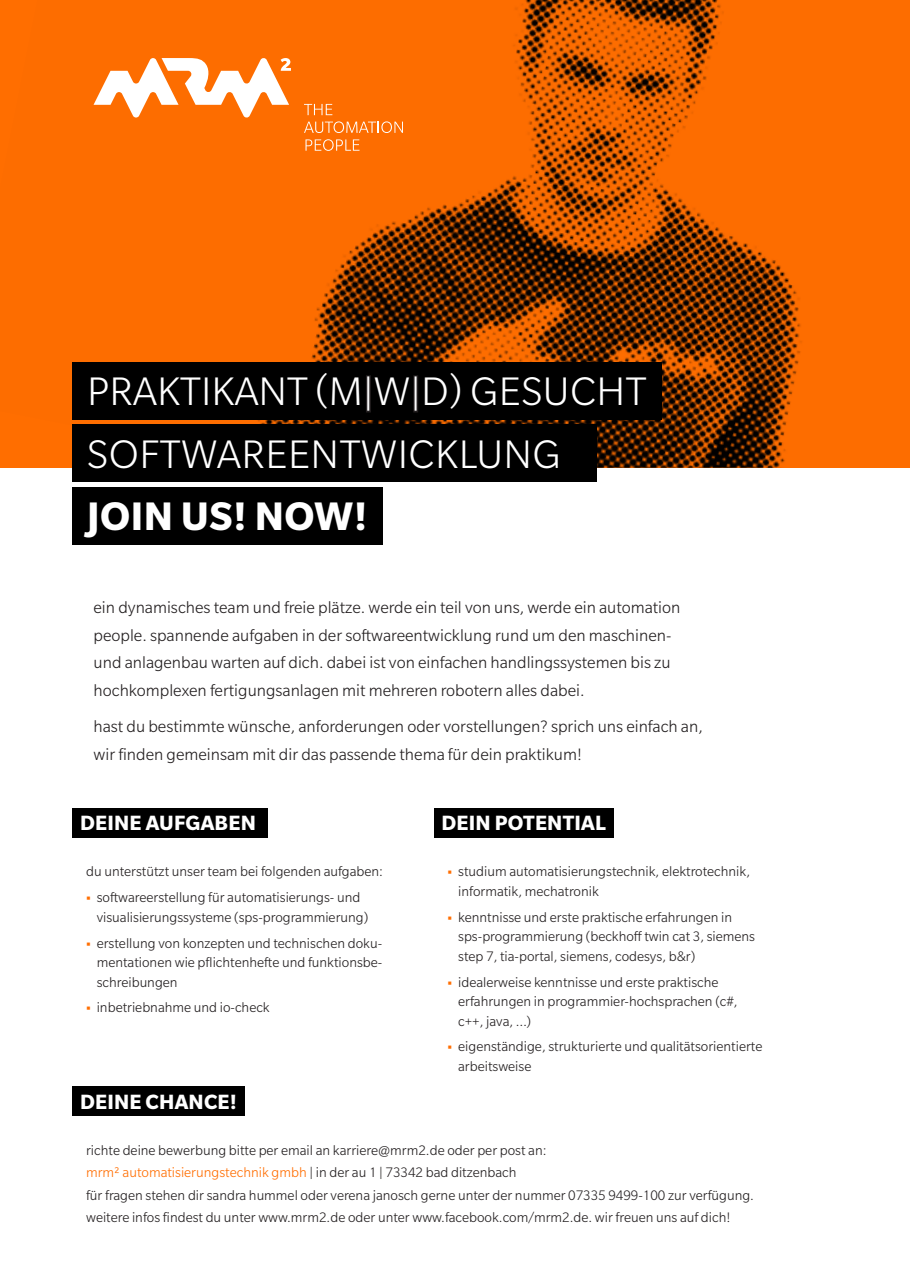
<style>
.page{position:relative;width:910px;height:1280px;background:#fff}
.page>*{position:absolute;margin:0;border:0;box-sizing:border-box;transform-origin:0 0}
.Headline{font:300 43.35px "Slate Pro";letter-spacing:.01em;color:#fff}
.Headline-2{font:700 43.35px "Slate Pro";letter-spacing:.01em;color:#fff}
.Headline_2{font:700 22.5px "Slate Pro";letter-spacing:.01em;color:#fff}
.Intro{font:300 18px/27.8px "Slate Pro";color:#231f20}
.Fließtext{font:300 15px/19.5px "Slate Pro";color:#231f20}
.Fließtext-2{font:300 15px "Slate Pro";color:#ff6e00}
.ohne{font:300 15px "Slate Pro";color:#231f20}
.s1{font-size:42px}
.s2{color:#231f20}
</style>
<div class="page">
<img style="left:0;top:0;width:910px;height:468px">
<svg style="left:94px;top:57px;width:197px;height:61px"></svg>
<svg style="left:304px;top:104px;width:28px;height:11px"></svg>
<svg style="left:304px;top:121px;width:99px;height:12px"></svg>
<svg style="left:305px;top:139px;width:54px;height:12px"></svg>
<div style="left:72px;top:487px;width:311px;height:58px;background:#000"></div>
<div style="left:72px;top:424px;width:525px;height:58px;background:#000"></div>
<div style="left:72px;top:362px;width:590px;height:58px;background:#000"></div>
<div style="left:366px;top:375px;width:5px;height:37px;border:3px solid #231f20"></div>
<div style="left:413px;top:375px;width:5px;height:37px;border:3px solid #231f20"></div>
<div style="left:72px;top:808px;width:196px;height:30px;background:#000"></div>
<div style="left:434px;top:808px;width:180px;height:30px;background:#000"></div>
<div style="left:72px;top:1086px;width:173px;height:30px;background:#000"></div>
<p class="Headline" style="left:87px;top:369px;width:561px">PRAKTIKANT (M<span class="s1">|</span>W<span class="s1">|</span>D) GESUCHT</p>
<p class="Headline" style="left:87px;top:431px;width:475px">SOFTWAREENTWICKLUNG</p>
<p class="Headline-2" style="left:87px;top:492px;width:282px">JOIN US! NOW!</p>
<p class="Intro" style="left:94px;top:593px;width:588px">ein dynamisches team und freie plätze. werde ein teil von uns, werde ein automation people. spannende aufgaben in der softwareentwicklung rund um den maschinen&shy;und anlagenbau warten auf dich. dabei ist von einfachen handlingssystemen bis zu hochkomplexen fertigungsanlagen mit mehreren robotern alles dabei.</p>
<p class="Intro" style="left:94px;top:713px;width:611px">hast du bestimmte wünsche, anforderungen oder vorstellungen? sprich uns einfach an, wir finden gemeinsam mit dir das passende thema für dein praktikum!</p>
<p class="Headline_2" style="left:80px;top:811px;width:177px">DEINE AUFGABEN</p>
<p class="ohne" style="left:86px;top:864px;width:298px">du unterstützt unser team bei folgenden aufgaben:</p>
<p class="Fließtext" style="left:97px;top:887px;width:273px">softwareerstellung für automatisierungs- und visualisierungssysteme (sps-programmierung)</p>
<p class="Fließtext" style="left:97px;top:933px;width:287px;text-align:justify">erstellung von konzepten und technischen doku&shy;mentationen wie pflichtenhefte und funktionsbe&shy;schreibungen</p>
<p class="Fließtext" style="left:97px;top:998px;width:175px">inbetriebnahme und io-check</p>
<p class="Headline_2" style="left:80px;top:1089px;width:159px">DEINE CHANCE!</p>
<p class="Headline_2" style="left:441px;top:811px;width:166px">DEIN POTENTIAL</p>
<p class="Fließtext" style="left:458px;top:862px;width:293px">studium automatisierungstechnik, elektrotechnik, informatik, mechatronik</p>
<p class="Fließtext" style="left:458px;top:907px;width:298px">kenntnisse und erste praktische erfahrungen in sps-programmierung (beckhoff twin cat 3, siemens step 7, tia-portal, siemens, codesys, b&amp;r)</p>
<p class="Fließtext" style="left:458px;top:972px;width:281px">idealerweise kenntnisse und erste praktische erfahrungen in programmier-hochsprachen (c#, c++, java, …)</p>
<p class="Fließtext" style="left:458px;top:1037px;width:306px">eigenständige, strukturierte und qualitätsorientierte arbeitsweise</p>
<p class="Fließtext" style="left:86px;top:1140px;width:462px">richte deine bewerbung bitte per email an karriere@mrm2.de oder per post an:</p>
<p class="Fließtext-2" style="left:86px;top:1165px;width:432px">mrm2 automatisierungstechnik gmbh <span class="s2">| in der au 1 | 73342 bad ditzenbach</span></p>
<p class="Fließtext" style="left:86px;top:1185px;width:669px">für fragen stehen dir sandra hummel oder verena janosch gerne unter der nummer 07335 9499-100 zur verfügung.</p>
<p class="Fließtext" style="left:86px;top:1208px;width:646px">weitere infos findest du unter www.mrm2.de oder unter www.facebook.com/mrm2.de. wir freuen uns auf dich!</p>
</div>
